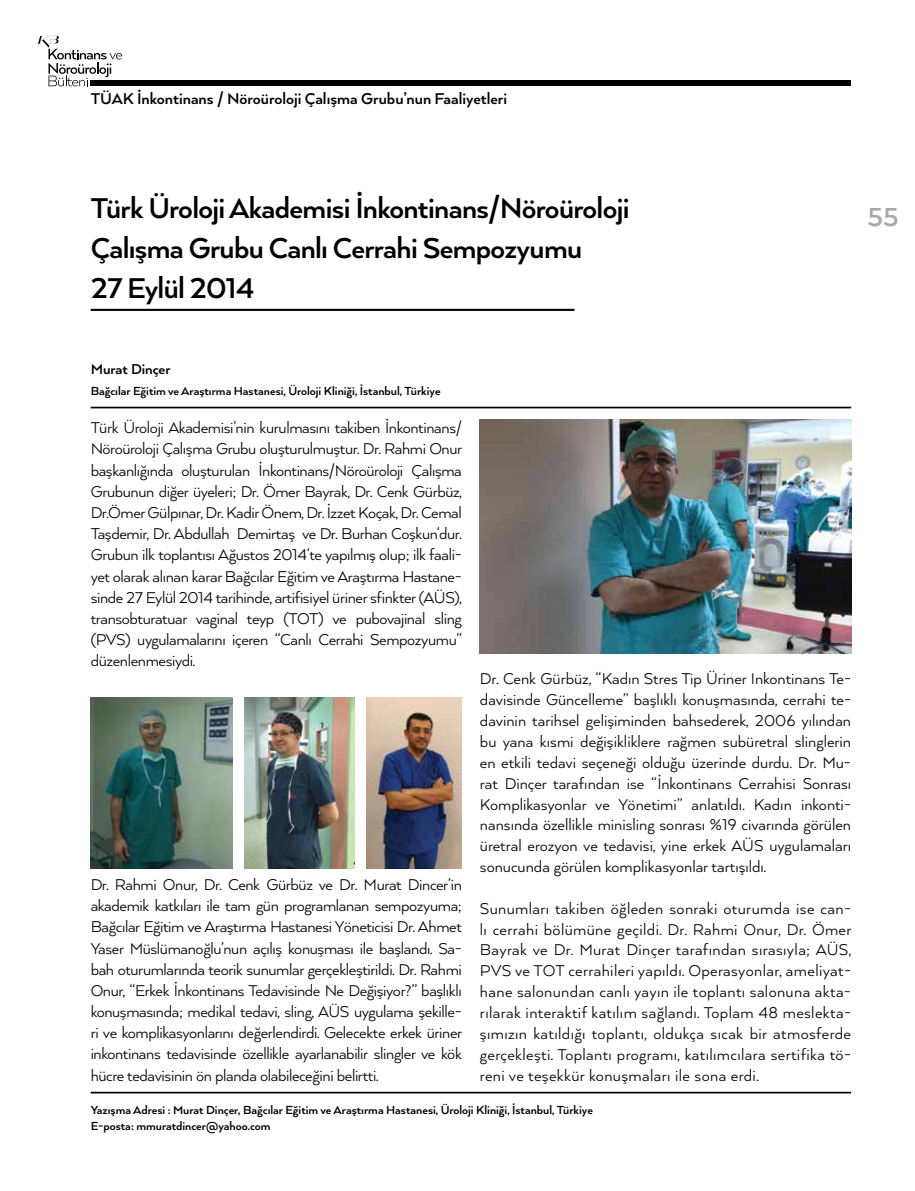
<style>
.page{position:relative;width:915px;height:1191px;background:#fff}
.page>*{position:absolute;margin:0;border:0;box-sizing:border-box;transform-origin:0 0}
.t1{font:700 33px/39.6px "Arquitecta";letter-spacing:-.02em;color:#000}
.t2{font:700 30px "Arquitecta";color:#a7a9ac}
.t3{font:18px/21.1px "Arquitecta";letter-spacing:-.02em;color:#000;text-align:justify}
.t4{font:700 18px "Arquitecta";color:#000}
.t5{font:700 16.5px "Arquitecta";letter-spacing:-.005em;color:#000}
.t6{font:700 13.5px/16.2px "Arquitecta";color:#000}
</style>
<div class="page">
<svg style="left:37px;top:36px;width:85px;height:50px"></svg>
<div style="left:91px;top:80px;width:759px;height:6px;background:#000"></div>
<hr style="left:91px;top:309px;width:483px;height:2px;background:#000">
<hr style="left:91px;top:407px;width:759px;height:1px;background:#000">
<hr style="left:91px;top:1091px;width:759px;height:2px;background:#000">
<img style="left:479px;top:420px;width:371px;height:233px">
<img style="left:91px;top:697px;width:141px;height:171px">
<img style="left:366px;top:697px;width:95px;height:171px">
<img style="left:244px;top:697px;width:110px;height:171px">
<p class="t4" style="left:91px;top:87px;width:418px">TÜAK İnkontinans / Nöroüroloji Çalışma Grubu’nun Faaliyetleri</p>
<h1 class="t1" style="left:91px;top:187px;width:540px">Türk Üroloji Akademisi İnkontinans/Nöroüroloji<br>Çalışma Grubu Canlı Cerrahi Sempozyumu<br>27 Eylül 2014</h1>
<h2 class="t2" style="left:867px;top:198px;width:32px">55</h2>
<p class="t5" style="left:91px;top:358px;width:81px">Murat Dinçer</p>
<p class="t6" style="left:91px;top:383px;width:351px">Bağcılar Eğitim ve Araştırma Hastanesi, Üroloji Kliniği, İstanbul, Türkiye</p>
<p class="t3" style="left:91px;top:416px;width:373px">Türk Üroloji Akademisi’nin kurulmasını takiben İnkontinans/ Nöroüroloji Çalışma Grubu oluşturulmuştur. Dr. Rahmi Onur başkanlığında oluşturulan İnkontinans/Nöroüroloji Çalışma Grubunun diğer üyeleri; Dr. Ömer Bayrak, Dr. Cenk Gürbüz, Dr.Ömer Gülpınar, Dr. Kadir Önem, Dr. İzzet Koçak, Dr. Cemal Taşdemir, Dr. Abdullah Demirtaş ve Dr. Burhan Coşkun‘dur.<br>Grubun ilk toplantısı Ağustos 2014‘te yapılmış olup; ilk faali&shy;yet olarak alınan karar Bağcılar Eğitim ve Araştırma Hastane&shy;sinde 27 Eylül 2014 tarihinde, artifisiyel üriner sfinkter (AÜS), transobturatuar vaginal teyp (TOT) ve pubovajinal sling (PVS) uygulamalarını içeren “Canlı Cerrahi Sempozyumu” düzenlenmesiydi.</p>
<p class="t3" style="left:479px;top:668px;width:372px">Dr. Cenk Gürbüz, “Kadın Stres Tip Üriner Inkontinans Te&shy;davisinde Güncelleme” başlıklı konuşmasında, cerrahi te&shy;davinin tarihsel gelişiminden bahsederek, 2006 yılından bu yana kısmi değişikliklere rağmen subüretral slinglerin en etkili tedavi seçeneği olduğu üzerinde durdu. Dr. Mu&shy;rat Dinçer tarafından ise “İnkontinans Cerrahisi Sonrası Komplikasyonlar ve Yönetimi” anlatıldı. Kadın inkonti&shy;nansında özellikle minisling sonrası %19 civarında görülen üretral erozyon ve tedavisi, yine erkek AÜS uygulamaları sonucunda görülen komplikasyonlar tartışıldı.</p>
<p class="t3" style="left:479px;top:897px;width:373px">Sunumları takiben öğleden sonraki oturumda ise can&shy;lı cerrahi bölümüne geçildi. Dr. Rahmi Onur, Dr. Ömer Bayrak ve Dr. Murat Dinçer tarafından sırasıyla; AÜS, PVS ve TOT cerrahileri yapıldı. Operasyonlar, ameliyat&shy;hane salonundan canlı yayın ile toplantı salonuna akta&shy;rılarak interaktif katılım sağlandı. Toplam 48 meslekta&shy;şımızın katıldığı toplantı, oldukça sıcak bir atmosferde gerçekleşti. Toplantı programı, katılımcılara sertifika tö&shy;reni ve teşekkür konuşmaları ile sona erdi.</p>
<p class="t6" style="left:91px;top:1101px;width:503px">Yazışma Adresi : Murat Dinçer, Bağcılar Eğitim ve Araştırma Hastanesi, Üroloji Kliniği, İstanbul, Türkiye<br>E-posta: mmuratdincer@yahoo.com</p>
<p class="t3" style="left:91px;top:873px;width:373px">Dr. Rahmi Onur, Dr. Cenk Gürbüz ve Dr. Murat Dincer’in akademik katkıları ile tam gün programlanan sempozyuma; Bağcılar Eğitim ve Araştırma Hastanesi Yöneticisi Dr. Ahmet Yaser Müslümanoğlu’nun açılış konuşması ile başlandı. Sa&shy;bah oturumlarında teorik sunumlar gerçekleştirildi. Dr. Rahmi Onur, “Erkek İnkontinans Tedavisinde Ne Değişiyor?” başlıklı konuşmasında; medikal tedavi, sling, AÜS uygulama şekille&shy;ri ve komplikasyonlarını değerlendirdi. Gelecekte erkek üriner inkontinans tedavisinde özellikle ayarlanabilir slingler ve kök hücre tedavisinin ön planda olabileceğini belirtti.</p>
</div>
